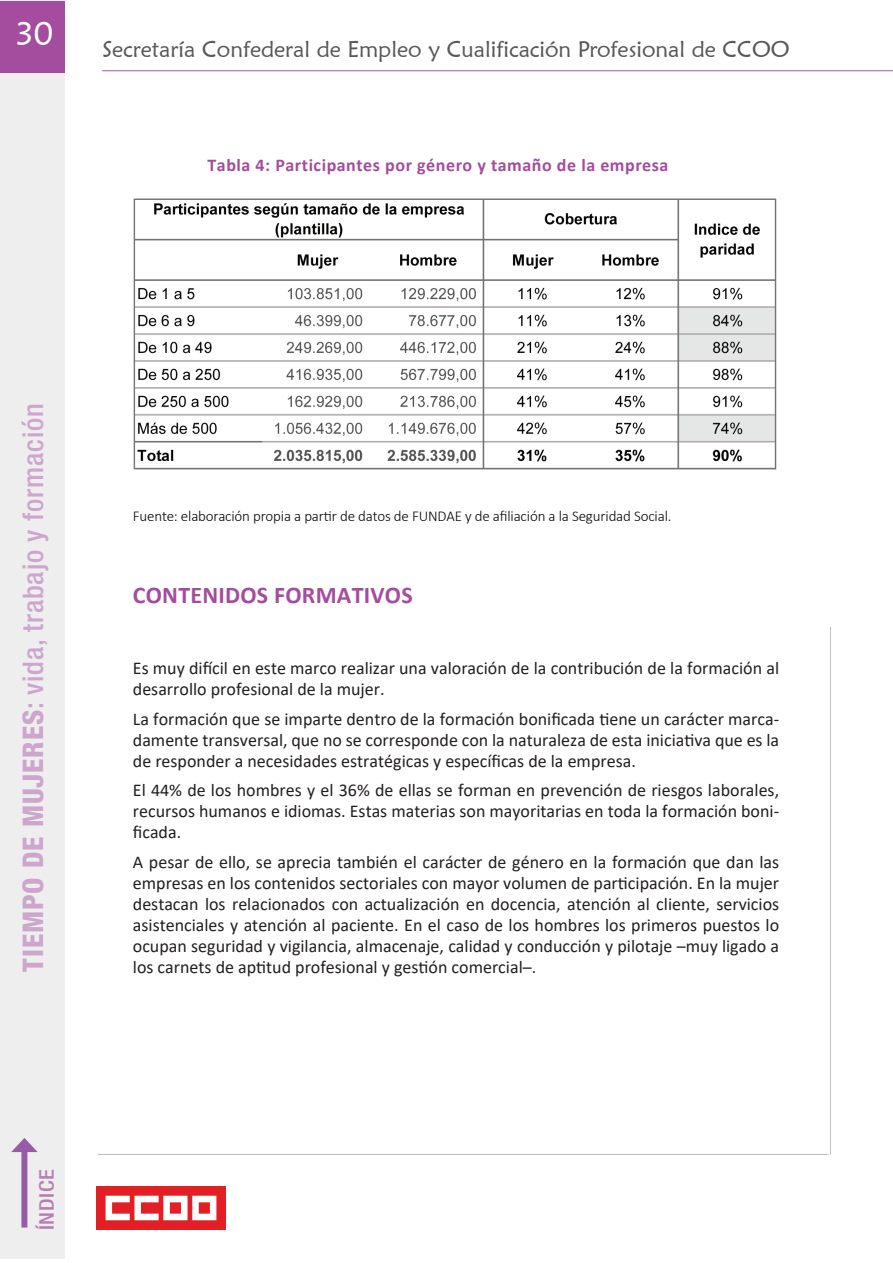
<style>
.page{position:relative;width:893px;height:1263px;background:#fff}
.page>*{position:absolute;margin:0;border:0;box-sizing:border-box;transform-origin:0 0}
.t1{font:33px "Maiandra GD";color:#fff}
.t2{font:500 condensed 28.5px "Helvetica Neue";letter-spacing:.03em;color:#cda6cc}
.t3{font:700 24px "Calibri";letter-spacing:.01em;color:#a44c9d}
.t4{font:22.5px "Maiandra GD";color:#57585a}
.t5{font:500 condensed 20.25px "Helvetica Neue";letter-spacing:.03em;color:#b97db5;scale:1.11 1}
.t6{font:18px/21px "Calibri";color:#231f20;text-align:justify}
.t7{font:700 18px "Calibri";letter-spacing:.03em;color:#a44c9d}
.t8{font:300 15px "Calibri";letter-spacing:-.01em;color:#040503}
.s1{font-weight:800}
</style>
<div class="page">
<div style="left:0;top:0;width:65px;height:1259px;background:#eeeeef"></div>
<div style="left:0;top:1px;width:65px;height:72px;background:#a44c9d"></div>
<hr style="left:98px;top:1154px;width:730px;height:1px;background:#bcbdc0">
<hr style="left:830px;top:627px;width:1px;height:528px;background:#bcbdc0">
<hr style="left:102px;top:71px;width:791px;height:1px;background:#965da6">
<img style="left:96px;top:1186px;width:129px;height:43px">
<div style="left:21px;top:1147px;width:6px;height:80px;background:#965da6"></div>
<svg style="left:11px;top:1138px;width:27px;height:14px"></svg>
<img style="left:135px;top:200px;width:640px;height:270px">
<h1 class="t1" style="left:15px;top:13px;width:40px">30</h1>
<p class="t4" style="left:102px;top:35px;width:689px">Secretaría Confederal de Empleo y Cualificación Profesional de CCOO</p>
<p class="t7" style="left:208px;top:152px;width:462px">Tabla 4: Participantes por género y tamaño de la empresa</p>
<h2 class="t2" style="left:16px;top:972px;width:570px;rotate:-90deg"><span class="s1">TIEMPO DE MUJERES</span>: vida, trabajo y formación</h2>
<p class="t5" style="left:35px;top:1230px;width:57px;rotate:-90deg">ÍNDICE</p>
<p class="t8" style="left:133px;top:506px;width:540px">Fuente: elaboración propia a partir de datos de FUNDAE y de afiliación a la Seguridad Social.</p>
<h3 class="t3" style="left:133px;top:578px;width:281px">CONTENIDOS FORMATIVOS</h3>
<p class="t6" style="left:133px;top:657px;width:648px">Es muy difícil en este marco realizar una valoración de la contribución de la formación al desarrollo profesional de la mujer.</p>
<p class="t6" style="left:133px;top:708px;width:648px">La formación que se imparte dentro de la formación bonificada tiene un carácter marca&shy;damente transversal, que no se corresponde con la naturaleza de esta iniciativa que es la de responder a necesidades estratégicas y específicas de la empresa.</p>
<p class="t6" style="left:133px;top:779px;width:648px">El 44% de los hombres y el 36% de ellas se forman en prevención de riesgos laborales, recursos humanos e idiomas. Estas materias son mayoritarias en toda la formación boni&shy;ficada.</p>
<p class="t6" style="left:133px;top:851px;width:648px">A pesar de ello, se aprecia también el carácter de género en la formación que dan las empresas en los contenidos sectoriales con mayor volumen de participación. En la mujer destacan los relacionados con actualización en docencia, atención al cliente, servicios asistenciales y atención al paciente. En el caso de los hombres los primeros puestos lo ocupan seguridad y vigilancia, almacenaje, calidad y conducción y pilotaje –muy ligado a los carnets de aptitud profesional y gestión comercial–.</p>
</div>
